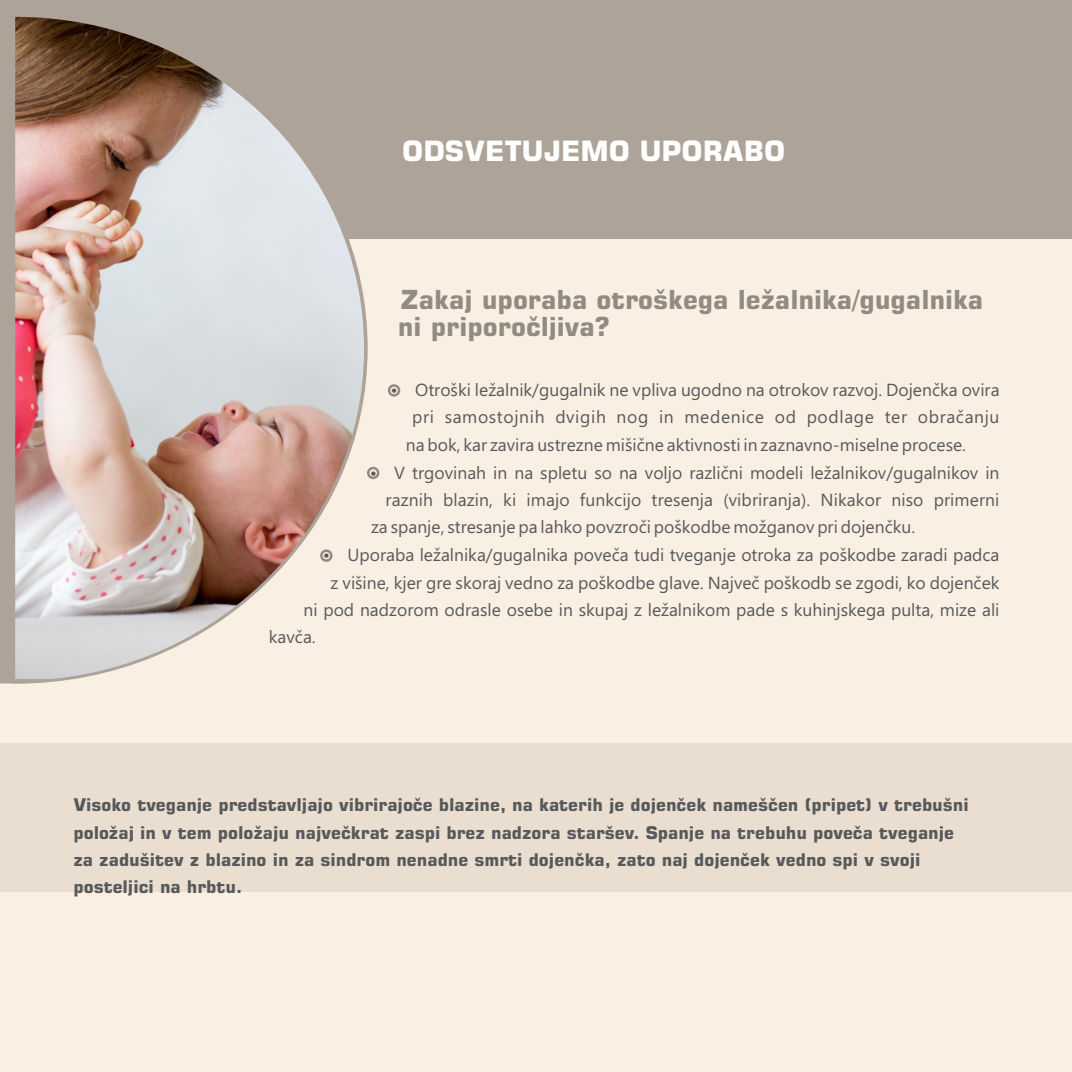
<style>
.page{position:relative;width:1072px;height:1072px;background:#fff}
.page>*{position:absolute;margin:0;border:0;box-sizing:border-box;transform-origin:0 0}
.t1{font:700 28px "Square 721 BT";color:#fff}
.t2{font:700 26.25px/27.3px "Square 721 BT";color:#938b82}
.t3{font:17.5px "Segoe UI";color:#58595b}
.t4{font:700 17.5px/27.3px "Square 721 BT";color:#58595b}
.t5{font:17.5px "Segoe UI";letter-spacing:.035em;color:#58595b}
</style>
<div class="page">
<div style="left:0;top:0;width:1071px;height:1071px;background:#faefe3"></div>
<div style="left:0;top:743px;width:1071px;height:149px;background:#eaded0"></div>
<div style="left:0;top:0;width:1071px;height:238px;background:#ada398"></div>
<div style="left:367px;top:467px;width:12px;height:12px;border:2px solid #938b82;border-radius:50%"></div>
<div style="left:388px;top:384px;width:12px;height:12px;border:2px solid #938b82;border-radius:50%"></div>
<img style="left:15px;top:17px;width:349px;height:661px">
<div style="left:0;top:238px;width:14px;height:446px;background:#ada398"></div>
<svg style="left:324px;top:553px;width:5px;height:5px"></svg>
<h1 class="t1" style="left:402px;top:139px;width:385px">ODSVETUJEMO UPORABO</h1>
<h2 class="t2" style="left:398px;top:288px;width:587px">Zakaj uporaba otroškega ležalnika/gugalnika ni priporočljiva?</h2>
<p class="t3" style="left:415px;top:383px;width:586px">Otroški ležalnik/gugalnik ne vpliva ugodno na otrokov razvoj. Dojenčka ovira</p>
<p class="t5" style="left:412px;top:410px;width:589px">pri samostojnih dvigih nog in medenice od podlage ter obračanju</p>
<p class="t3" style="left:406px;top:438px;width:561px">na bok, kar zavira ustrezne mišične aktivnosti in zaznavno-miselne procese.</p>
<p class="t3" style="left:394px;top:466px;width:606px">V trgovinah in na spletu so na voljo različni modeli ležalnikov/gugalnikov in</p>
<p class="t3" style="left:385px;top:493px;width:615px">raznih blazin, ki imajo funkcijo tresenja (vibriranja). Nikakor niso primerni</p>
<p class="t3" style="left:371px;top:520px;width:545px">za spanje, stresanje pa lahko povzroči poškodbe možganov pri dojenčku.</p>
<p class="t3" style="left:347px;top:548px;width:653px">Uporaba ležalnika/gugalnika poveča tudi tveganje otroka za poškodbe zaradi padca</p>
<p class="t3" style="left:331px;top:576px;width:670px">z višine, kjer gre skoraj vedno za poškodbe glave. Največ poškodb se zgodi, ko dojenček</p>
<p class="t3" style="left:303px;top:603px;width:697px">ni pod nadzorom odrasle osebe in skupaj z ležalnikom pade s kuhinjskega pulta, mize ali</p>
<p class="t3" style="left:269px;top:630px;width:48px">kavča.</p>
<p class="t4" style="left:73px;top:793px;width:896px">Visoko tveganje predstavljajo vibrirajoče blazine, na katerih je dojenček nameščen (pripet) v trebušni položaj in v tem položaju največkrat zaspi brez nadzora staršev. Spanje na trebuhu poveča tveganje za zadušitev z blazino in za sindrom nenadne smrti dojenčka, zato naj dojenček vedno spi v svoji posteljici na hrbtu.</p>
</div>
